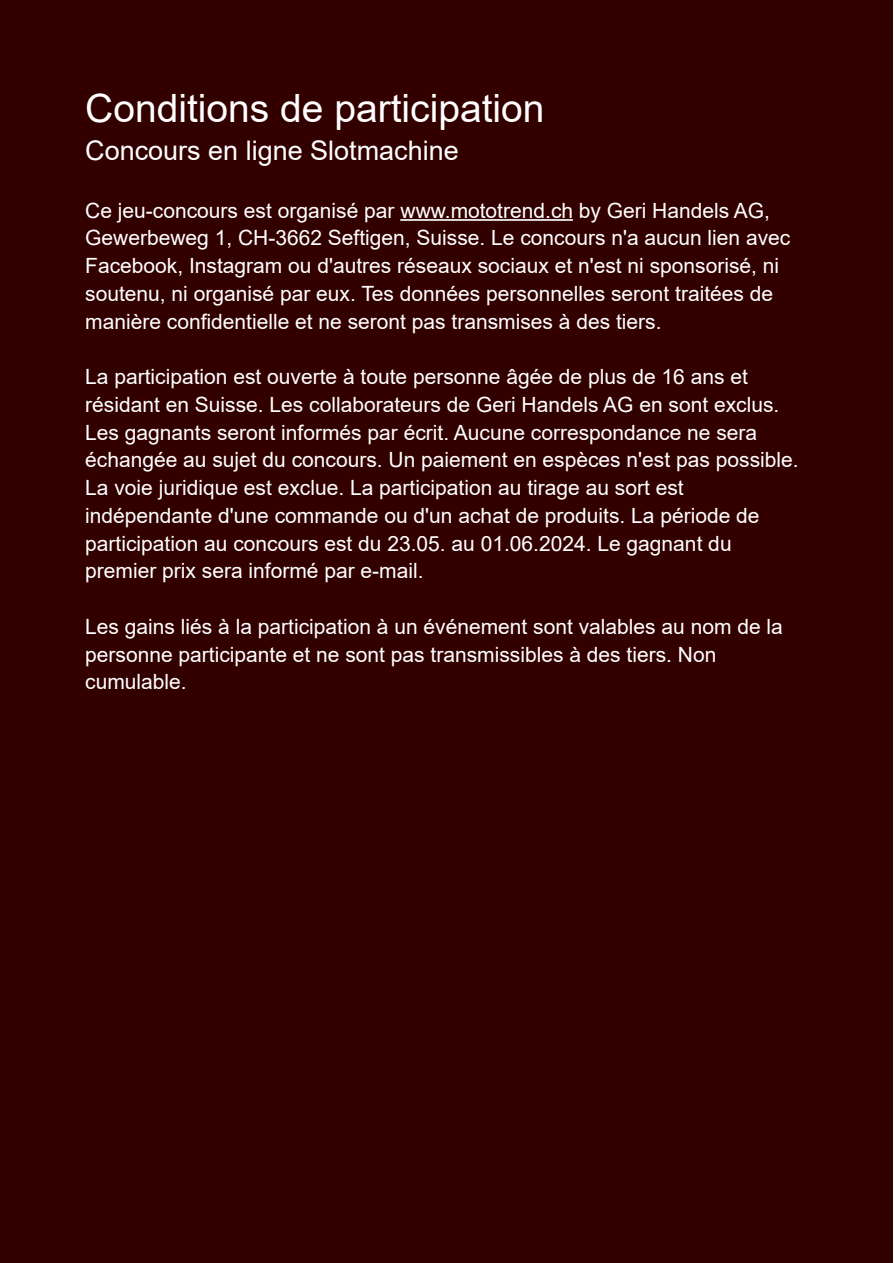
<style>
.page{position:relative;width:894px;height:1263px;background:#fff}
.page>*{position:absolute;margin:0;border:0;box-sizing:border-box;transform-origin:0 0}
.t1{font:39px "Arial";color:#fff}
.t2{font:27px "Arial";color:#fff}
.t3{font:21px/27.8px "Arial";color:#fff}
</style>
<div class="page">
<div style="left:0;top:0;width:893px;height:1263px;background:#300"></div>
<hr style="left:400px;top:219px;width:173px;height:2px;background:#fff">
<h1 class="t1" style="left:85px;top:93px;width:461px">Conditions de participation</h1>
<p class="t2" style="left:85px;top:140px;width:375px">Concours en ligne Slotmachine</p>
<p class="t3" style="left:85px;top:198px;width:707px">Ce jeu-concours est organisé par www.mototrend.ch by Geri Handels AG, Gewerbeweg 1, CH-3662 Seftigen, Suisse. Le concours n'a aucun lien avec Facebook, Instagram ou d'autres réseaux sociaux et n'est ni sponsorisé, ni soutenu, ni organisé par eux. Tes données personnelles seront traitées de manière confidentielle et ne seront pas transmises à des tiers.</p>
<p class="t3" style="left:85px;top:365px;width:715px">La participation est ouverte à toute personne âgée de plus de 16 ans et résidant en Suisse. Les collaborateurs de Geri Handels AG en sont exclus.<br>Les gagnants seront informés par écrit. Aucune correspondance ne sera échangée au sujet du concours. Un paiement en espèces n'est pas possible.<br>La voie juridique est exclue. La participation au tirage au sort est indépendante d'une commande ou d'un achat de produits. La période de participation au concours est du 23.05. au 01.06.2024. Le gagnant du premier prix sera informé par e-mail.</p>
<p class="t3" style="left:85px;top:615px;width:699px">Les gains liés à la participation à un événement sont valables au nom de la personne participante et ne sont pas transmissibles à des tiers. Non cumulable.</p>
</div>
